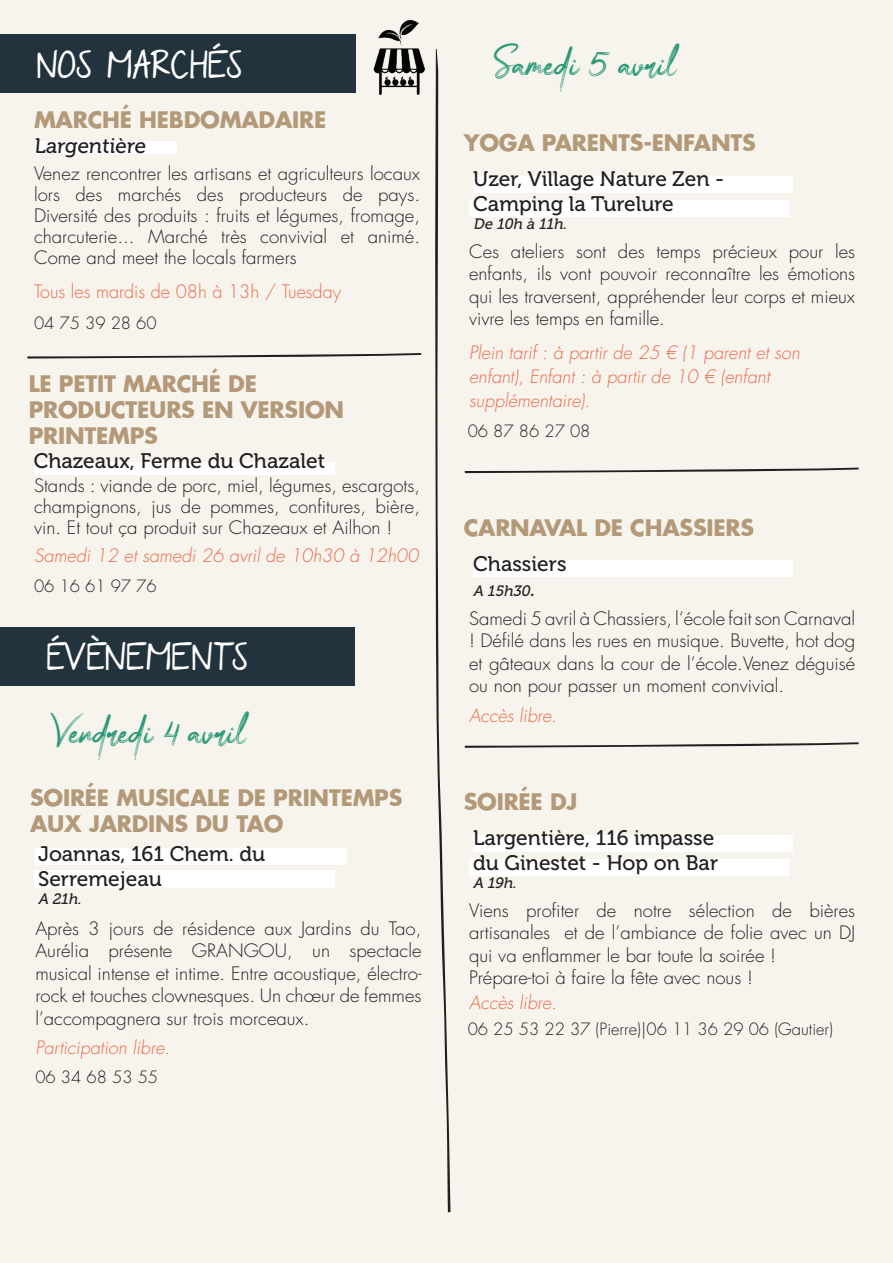
<style>
.page{position:relative;width:893px;height:1263px;background:#f6f4ed}
.page>*{position:absolute;margin:0;border:0;box-sizing:border-box;transform-origin:0 0}
.t1{font:44.1px "Bassy";color:#2c9978}
.t2{font:37.05px "A Year Without Rain";color:#fff}
.t3{font:700 22.2px/26.1px "Futura";letter-spacing:-.01em;color:#b39978}
.t4{font:21px/25.2px "Museo 500";color:#231f20}
.t5{font:300 18px/22.5px "Futura LT";color:#231f20;text-align:justify}
.t6{font:300 18px/23.9px "Futura LT";color:#ed694a}
.t7{font:300 16.5px "Futura LT";color:#231f20}
.t8{font:italic 15px "Museo 500";color:#231f20}
.s1{font-style:normal;font-size:21px}
</style>
<div class="page">
<div style="left:37px;top:142px;width:140px;height:12px;background:#fff"></div>
<div style="left:0;top:34px;width:356px;height:59px;background:#23333d"></div>
<svg style="left:435px;top:49px;width:16px;height:1163px"></svg>
<img style="left:373px;top:19px;width:52px;height:76px">
<div style="left:0;top:627px;width:354px;height:59px;background:#23333d"></div>
<svg style="left:27px;top:353px;width:395px;height:6px"></svg>
<div style="left:34px;top:463px;width:300px;height:12px;background:#fff"></div>
<div style="left:34px;top:870px;width:300px;height:17px;background:#fff"></div>
<div style="left:35px;top:849px;width:312px;height:16px;background:#fff"></div>
<div style="left:473px;top:560px;width:319px;height:17px;background:#fff"></div>
<div style="left:473px;top:177px;width:319px;height:16px;background:#fff"></div>
<div style="left:469px;top:200px;width:320px;height:16px;background:#fff"></div>
<svg style="left:464px;top:467px;width:395px;height:7px"></svg>
<div style="left:473px;top:836px;width:319px;height:16px;background:#fff"></div>
<div style="left:469px;top:859px;width:320px;height:16px;background:#fff"></div>
<svg style="left:464px;top:742px;width:395px;height:6px"></svg>
<h2 class="t2" style="left:37px;top:41px;width:208px">NOS MARCHÉS</h2>
<p class="t3" style="left:34px;top:106px;width:294px">MARCHÉ HEBDOMADAIRE</p>
<p class="t5" style="left:34px;top:163px;width:388px;line-height:21px">Venez rencontrer les artisans et agriculteurs locaux lors des marchés des producteurs de pays.<br>Diversité des produits : fruits et légumes, fromage, charcuterie... Marché très convivial et animé.<br>Come and meet the locals farmers</p>
<p class="t4" style="left:34px;top:134px;width:115px">Largentière</p>
<p class="t6" style="left:34px;top:280px;width:309px">Tous les mardis de 08h à 13h / Tuesday</p>
<p class="t7" style="left:34px;top:313px;width:124px">04 75 39 28 60</p>
<p class="t3" style="left:29px;top:370px;width:317px">LE PETIT MARCHÉ DE<br>PRODUCTEURS EN VERSION<br>PRINTEMPS</p>
<p class="t5" style="left:34px;top:476px;width:388px;line-height:21px">Stands : viande de porc, miel, légumes, escargots, champignons, jus de pommes, confitures, bière, vin. Et tout ça produit sur Chazeaux et Ailhon !</p>
<p class="t6" style="left:34px;top:544px;width:389px">Samedi 12 et samedi 26 avril de 10h30 à 12h00</p>
<p class="t7" style="left:34px;top:576px;width:124px">06 16 61 97 76</p>
<p class="t4" style="left:34px;top:449px;width:293px">Chazeaux, Ferme du Chazalet</p>
<h2 class="t2" style="left:46px;top:633px;width:204px">ÉVÈNEMENTS</h2>
<h1 class="t1" style="left:47px;top:702px;width:200px">Vendredi4 avril</h1>
<p class="t3" style="left:30px;top:784px;width:374px">SOIRÉE MUSICALE DE PRINTEMPS<br>AUX JARDINS DU TAO</p>
<p class="t4" style="left:38px;top:842px;width:229px">Joannas, 161 Chem. du<br>Serremejeau</p>
<p class="t8" style="left:38px;top:891px;width:48px">A 21h.</p>
<p class="t5" style="left:35px;top:918px;width:388px">Après 3 jours de résidence aux Jardins du Tao, Aurélia présente GRANGOU, un spectacle musical intense et intime. Entre acoustique, électro&shy;rock et touches clownesques. Un chœur de femmes l’accompagnera sur trois morceaux.</p>
<p class="t6" style="left:35px;top:1036px;width:139px">Participation libre.</p>
<p class="t7" style="left:35px;top:1067px;width:124px">06 34 68 53 55</p>
<h1 class="t1" style="left:491px;top:34px;width:186px">Samedi5 avril</h1>
<p class="t3" style="left:464px;top:129px;width:293px">YOGA PARENTS-ENFANTS</p>
<p class="t4" style="left:473px;top:166px;width:252px">Uzer, Village Nature Zen -<br>Camping la Turelure</p>
<p class="t8" style="left:473px;top:215px;width:98px">De 10h à 11h.</p>
<p class="t5" style="left:469px;top:241px;width:388px">Ces ateliers sont des temps précieux pour les enfants, ils vont pouvoir reconnaître les émotions qui les traversent, appréhender leur corps et mieux vivre les temps en famille.</p>
<p class="t6" style="left:469px;top:341px;width:335px">Plein tarif : à partir de 25 € (1 parent et son enfant), Enfant : à partir de 10 € (enfant supplémentaire).</p>
<p class="t7" style="left:468px;top:421px;width:124px">06 87 86 27 08</p>
<p class="t3" style="left:464px;top:514px;width:292px">CARNAVAL DE CHASSIERS</p>
<p class="t4" style="left:473px;top:551px;width:95px">Chassiers</p>
<p class="t8" style="left:473px;top:583px;width:63px">A 15h30<span class="s1">.</span></p>
<p class="t5" style="left:469px;top:608px;width:388px">Samedi 5 avril à Chassiers, l’école fait son Carnaval ! Défilé dans les rues en musique. Buvette, hot dog et gâteaux dans la cour de l’école.Venez déguisé ou non pour passer un moment convivial.</p>
<p class="t6" style="left:469px;top:704px;width:93px">Accès libre.</p>
<p class="t3" style="left:464px;top:788px;width:115px">SOIRÉE DJ</p>
<p class="t4" style="left:473px;top:825px;width:246px">Largentière, 116 impasse du Ginestet - Hop on Bar</p>
<p class="t8" style="left:473px;top:874px;width:48px">A 19h.</p>
<p class="t5" style="left:469px;top:899px;width:388px;text-align:left">Viens profiter de notre sélection de bières artisanales et de l’ambiance de folie avec un DJ qui va enflammer le bar toute la soirée !<br>Prépare-toi à faire la fête avec nous !</p>
<p class="t6" style="left:469px;top:991px;width:93px">Accès libre.</p>
<p class="t7" style="left:468px;top:1018px;width:367px">06 25 53 22 37 (Pierre)|06 11 36 29 06 (Gautier)</p>
</div>
